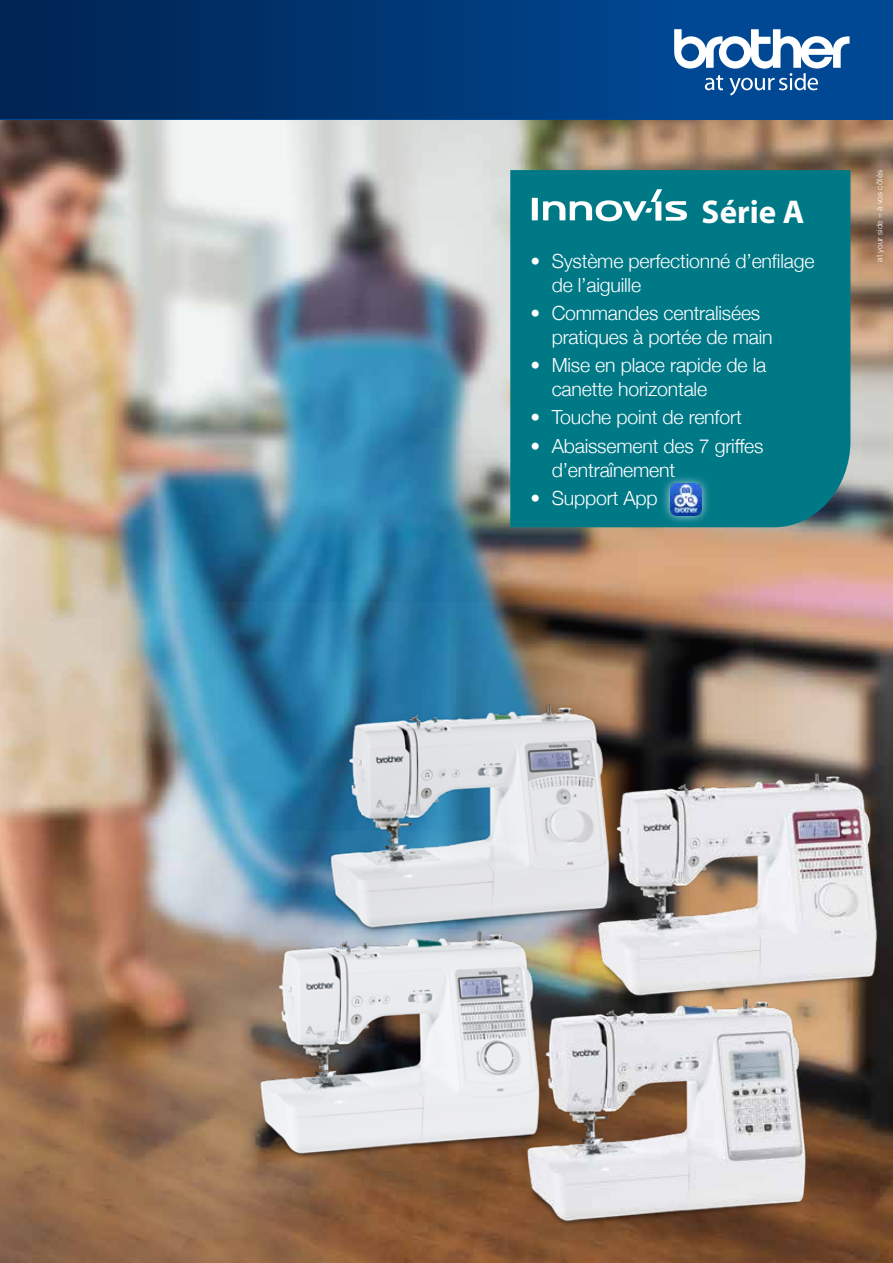
<style>
.page{position:relative;width:893px;height:1263px;background:#fff}
.page>*{position:absolute;margin:0;border:0;box-sizing:border-box;transform-origin:0 0}
.t1{font:700 33px "Myriad Pro";color:#fff}
.t2{font:300 19.5px/24px "Helvetica Neue";letter-spacing:-.01em;color:#fff}
.t3{font:300 8.25px "Helvetica Neue";color:#fff}
</style>
<div class="page">
<img style="left:0;top:119px;width:893px;height:1144px">
<img style="left:216px;top:603px;width:537px;height:228px">
<img style="left:485px;top:670px;width:408px;height:226px">
<img style="left:146px;top:831px;width:537px;height:358px">
<img style="left:411px;top:896px;width:482px;height:358px">
<div style="left:0;top:0;width:893px;height:119px;background:#004893"></div>
<div style="left:0;top:0;width:674px;height:119px;background:linear-gradient(to right,#002250,#004690)"></div>
<svg style="left:674px;top:29px;width:175px;height:66px"></svg>
<div style="left:510px;top:170px;width:340px;height:357px;background:#007987"></div>
<div style="left:532px;top:198px;width:6px;height:22px;background:#fff"></div>
<svg style="left:543px;top:189px;width:144px;height:32px"></svg>
<div style="left:660px;top:474px;width:51px;height:51px;background:#fff;opacity:.75"></div>
<img style="left:670px;top:484px;width:32px;height:32px">
<h1 class="t1" style="left:702px;top:190px;width:104px">Série A</h1>
<p class="t2" style="left:552px;top:247px;width:264px;text-indent:-21px">• Système perfectionné d’enfilage de l’aiguille</p>
<p class="t2" style="left:552px;top:299px;width:222px;text-indent:-21px">• Commandes centralisées pratiques à portée de main</p>
<p class="t2" style="left:552px;top:352px;width:216px;text-indent:-21px">• Mise en place rapide de la canette horizontale</p>
<p class="t2" style="left:530px;top:404px;width:213px">• Touche point de renfort</p>
<p class="t2" style="left:552px;top:432px;width:213px;text-indent:-21px">• Abaissement des 7 griffes d’entraînement</p>
<p class="t2" style="left:530px;top:484px;width:129px">• Support App</p>
<p class="t3" style="left:873px;top:262px;width:93px;rotate:-90deg">at your side = à vos côtés</p>
</div>
